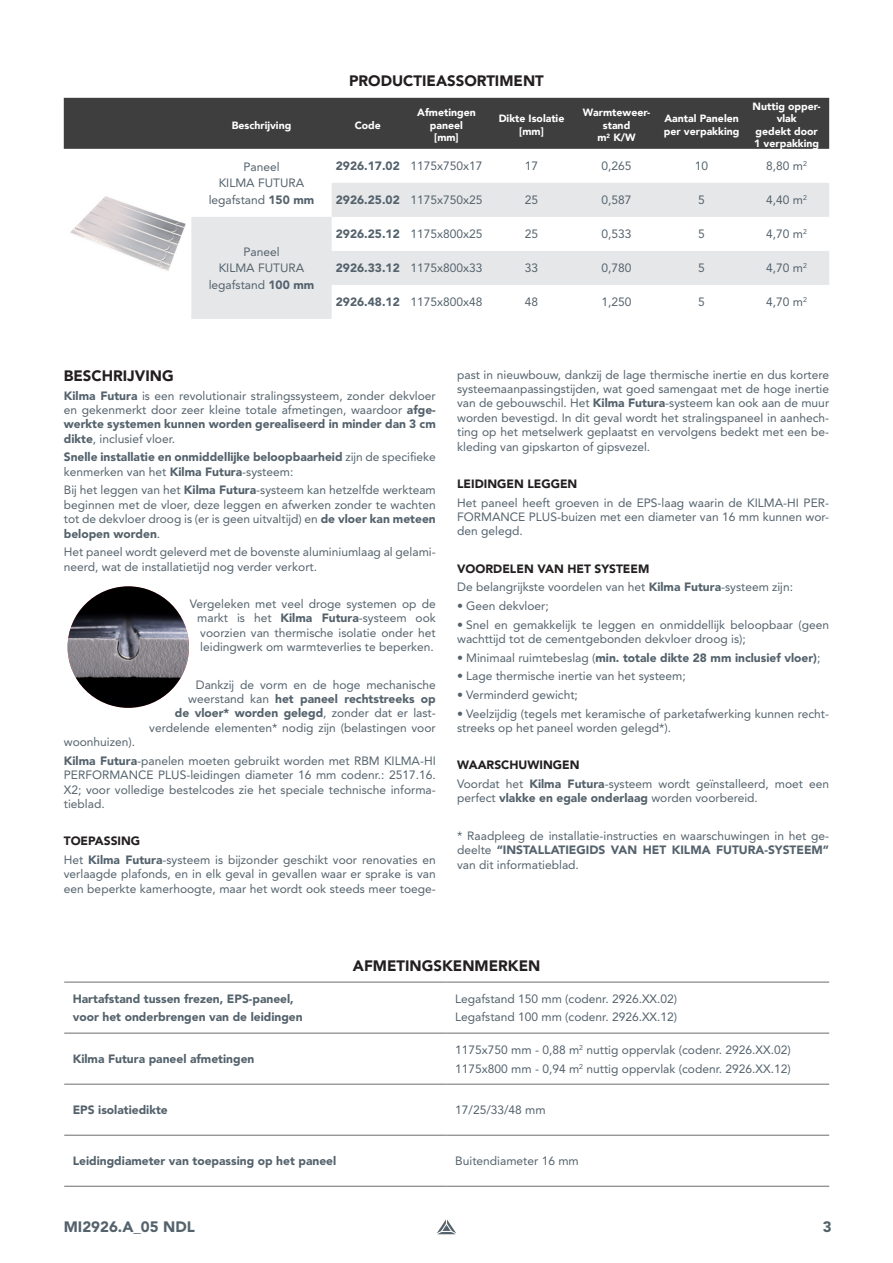
<style>
.page{position:relative;width:893px;height:1263px;background:#fff}
.page>*{position:absolute;margin:0;border:0;box-sizing:border-box;transform-origin:0 0}
.t1{font:900 15px "Avenir LT Pro";color:#231f20}
.t2{font:900 15px "Avenir LT Pro";color:#54626c}
.t3{font:12px/14.4px "Avenir LT Pro";color:#54626c;text-align:justify}
.t4{font:900 12px/14.4px "Avenir LT Pro";color:#54626c}
.t5{font:900 12px "Avenir LT Pro";color:#231f20}
.t6{font:900 10.5px/12.6px "Avenir";color:#fff;text-align:center}
.s1{font-weight:900}
.s2{font-weight:400}
</style>
<div class="page">
<svg style="left:437px;top:1219px;width:19px;height:15px"></svg>
<div style="left:64px;top:98px;width:765px;height:51px;background:#3e3e3f"></div>
<svg style="left:191px;top:183px;width:638px;height:136px;fill:#e6e7e9"></svg>
<img style="left:70px;top:196px;width:116px;height:75px">
<img style="left:68px;top:586px;width:121px;height:122px;border-radius:61px">
<hr style="left:64px;top:982px;width:383px;height:1px;background:#6c6d70">
<hr style="left:447px;top:982px;width:382px;height:1px;background:#6c6d70">
<hr style="left:64px;top:1033px;width:383px;height:1px;background:#6c6d70">
<hr style="left:447px;top:1033px;width:382px;height:1px;background:#6c6d70">
<hr style="left:64px;top:1084px;width:383px;height:1px;background:#6c6d70">
<hr style="left:447px;top:1084px;width:382px;height:1px;background:#6c6d70">
<hr style="left:64px;top:1135px;width:383px;height:1px;background:#6c6d70">
<hr style="left:447px;top:1135px;width:382px;height:1px;background:#6c6d70">
<hr style="left:64px;top:1186px;width:383px;height:1px;background:#6c6d70">
<hr style="left:447px;top:1186px;width:382px;height:1px;background:#6c6d70">
<p class="t1" style="left:349px;top:72px;width:196px">PRODUCTIEASSORTIMENT</p>
<p class="t6" style="left:232px;top:118px;width:61px">Beschrijving</p>
<p class="t6" style="left:355px;top:118px;width:28px">Code</p>
<p class="t6" style="left:417px;top:106px;width:60px">Afmetingen paneel</p>
<p class="t6" style="left:434px;top:131px;width:26px">[mm]</p>
<p class="t6" style="left:499px;top:112px;width:67px">Dikte Isolatie</p>
<p class="t6" style="left:519px;top:125px;width:26px">[mm]</p>
<p class="t6" style="left:583px;top:106px;width:69px">Warmteweer&shy;stand</p>
<p class="t6" style="left:597px;top:131px;width:40px">m<sup>2</sup> K/W</p>
<p class="t6" style="left:664px;top:112px;width:76px">Aantal Panelen</p>
<p class="t6" style="left:664px;top:125px;width:77px">per verpakking</p>
<p class="t6" style="left:753px;top:99px;width:70px">Nuttig opper&shy;vlak</p>
<p class="t6" style="left:756px;top:125px;width:64px">gedekt door</p>
<p class="t6" style="left:754px;top:137px;width:66px">1 verpakking</p>
<p class="t3" style="left:243px;top:160px;width:38px">Paneel</p>
<p class="t3" style="left:219px;top:176px;width:87px">KILMA FUTURA</p>
<p class="t3" style="left:209px;top:192px;width:107px">legafstand <span class="s1">150 mm</span></p>
<p class="t3" style="left:243px;top:245px;width:38px">Paneel</p>
<p class="t3" style="left:219px;top:261px;width:87px">KILMA FUTURA</p>
<p class="t3" style="left:209px;top:277px;width:107px">legafstand <span class="s1">100 mm</span></p>
<p class="t4" style="left:336px;top:159px;width:65px">2926.17.02</p>
<p class="t3" style="left:410px;top:159px;width:74px">1175x750x17</p>
<p class="t3" style="left:525px;top:159px;width:15px">17</p>
<p class="t3" style="left:602px;top:159px;width:32px">0,265</p>
<p class="t3" style="left:695px;top:159px;width:15px">10</p>
<p class="t3" style="left:766px;top:159px;width:42px">8,80 m<sup>2</sup></p>
<p class="t4" style="left:336px;top:193px;width:65px">2926.25.02</p>
<p class="t3" style="left:410px;top:193px;width:74px">1175x750x25</p>
<p class="t3" style="left:525px;top:193px;width:15px">25</p>
<p class="t3" style="left:602px;top:193px;width:32px">0,587</p>
<p class="t3" style="left:698px;top:193px;width:8px">5</p>
<p class="t3" style="left:766px;top:193px;width:42px">4,40 m<sup>2</sup></p>
<p class="t4" style="left:336px;top:227px;width:65px">2926.25.12</p>
<p class="t3" style="left:410px;top:227px;width:74px">1175x800x25</p>
<p class="t3" style="left:525px;top:227px;width:15px">25</p>
<p class="t3" style="left:602px;top:227px;width:32px">0,533</p>
<p class="t3" style="left:698px;top:227px;width:8px">5</p>
<p class="t3" style="left:766px;top:227px;width:42px">4,70 m<sup>2</sup></p>
<p class="t4" style="left:336px;top:261px;width:65px">2926.33.12</p>
<p class="t3" style="left:410px;top:261px;width:74px">1175x800x33</p>
<p class="t3" style="left:525px;top:261px;width:15px">33</p>
<p class="t3" style="left:602px;top:261px;width:32px">0,780</p>
<p class="t3" style="left:698px;top:261px;width:8px">5</p>
<p class="t3" style="left:766px;top:261px;width:42px">4,70 m<sup>2</sup></p>
<p class="t4" style="left:336px;top:295px;width:65px">2926.48.12</p>
<p class="t3" style="left:410px;top:295px;width:74px">1175x800x48</p>
<p class="t3" style="left:525px;top:295px;width:15px">48</p>
<p class="t3" style="left:602px;top:295px;width:32px">1,250</p>
<p class="t3" style="left:698px;top:295px;width:8px">5</p>
<p class="t3" style="left:766px;top:295px;width:42px">4,70 m<sup>2</sup></p>
<p class="t1" style="left:64px;top:367px;width:111px">BESCHRIJVING</p>
<p class="t3" style="left:64px;top:388px;width:374px"><span class="s1">Kilma Futura</span> is een revolutionair stralingssysteem, zonder dekvloer en gekenmerkt door zeer kleine totale afmetingen, waardoor <span class="s1">afge&shy;werkte systemen kunnen worden gerealiseerd in minder dan 3 cm dikte</span>, inclusief vloer.</p>
<p class="t4" style="left:64px;top:450px;width:373px">Snelle installatie en onmiddellijke beloopbaarheid <span class="s2">zijn de specifieke kenmerken van het</span> Kilma Futura<span class="s2">-systeem:</span></p>
<p class="t3" style="left:64px;top:483px;width:374px">Bij het leggen van het <span class="s1">Kilma Futura</span>-systeem kan hetzelfde werkteam beginnen met de vloer, deze leggen en afwerken zonder te wachten tot de dekvloer droog is (er is geen uitvaltijd) en <span class="s1">de vloer kan meteen belopen worden</span>.</p>
<p class="t3" style="left:64px;top:545px;width:374px">Het paneel wordt geleverd met de bovenste aluminiumlaag al gelami&shy;neerd, wat de installatietijd nog verder verkort.</p>
<p class="t3" style="left:197px;top:596px;width:240px;text-indent:-8px">Vergeleken met veel droge systemen op de markt is het <span class="s1">Kilma Futura</span>-systeem ook voorzien van thermische isolatie onder het leidingwerk om warmteverlies te beperken.</p>
<p class="t3" style="left:149px;top:677px;width:288px;text-align:right">Dankzij de vorm en de hoge mechanische weerstand kan <span class="s1">het paneel rechtstreeks op<br>de vloer* worden gelegd</span>, zonder dat er last&shy;verdelende elementen* nodig zijn (belastingen voor</p>
<p class="t3" style="left:64px;top:735px;width:73px">woonhuizen).</p>
<p class="t3" style="left:64px;top:753px;width:374px"><span class="s1">Kilma Futura</span>-panelen moeten gebruikt worden met RBM KILMA-HI PERFORMANCE PLUS-leidingen diameter 16 mm codenr.: 2517.16.<br>X2; voor volledige bestelcodes zie het speciale technische informa&shy;tieblad.</p>
<p class="t5" style="left:64px;top:834px;width:78px">TOEPASSING</p>
<p class="t3" style="left:64px;top:852px;width:374px">Het <span class="s1">Kilma Futura</span>-systeem is bijzonder geschikt voor renovaties en verlaagde plafonds, en in elk geval in gevallen waar er sprake is van een beperkte kamerhoogte, maar het wordt ook steeds meer toege-</p>
<p class="t3" style="left:457px;top:367px;width:374px">past in nieuwbouw, dankzij de lage thermische inertie en dus kortere systeemaanpassingstijden, wat goed samengaat met de hoge inertie van de gebouwschil. Het <span class="s1">Kilma Futura</span>-systeem kan ook aan de muur worden bevestigd. In dit geval wordt het stralingspaneel in aanhech&shy;ting op het metselwerk geplaatst en vervolgens bedekt met een be&shy;kleding van gipskarton of gipsvezel.</p>
<p class="t5" style="left:457px;top:476px;width:122px">LEIDINGEN LEGGEN</p>
<p class="t3" style="left:457px;top:495px;width:374px">Het paneel heeft groeven in de EPS-laag waarin de KILMA-HI PER-FORMANCE PLUS-buizen met een diameter van 16 mm kunnen wor&shy;den gelegd.</p>
<p class="t5" style="left:457px;top:561px;width:194px">VOORDELEN VAN HET SYSTEEM</p>
<p class="t3" style="left:457px;top:580px;width:337px">De belangrijkste voordelen van het <span class="s1">Kilma Futura</span>-systeem zijn:</p>
<p class="t3" style="left:457px;top:598px;width:93px">• Geen dekvloer;</p>
<p class="t3" style="left:457px;top:617px;width:374px">• Snel en gemakkelijk te leggen en onmiddellijk beloopbaar (geen wachttijd tot de cementgebonden dekvloer droog is);</p>
<p class="t4" style="left:457px;top:650px;width:365px"><span class="s2">• Minimaal ruimtebeslag (</span>min. totale dikte 28 mm inclusief vloer)<span class="s2">;</span></p>
<p class="t3" style="left:457px;top:669px;width:230px">• Lage thermische inertie van het systeem;</p>
<p class="t3" style="left:457px;top:687px;width:122px">• Verminderd gewicht;</p>
<p class="t3" style="left:457px;top:706px;width:374px">• Veelzijdig (tegels met keramische of parketafwerking kunnen recht&shy;streeks op het paneel worden gelegd*).</p>
<p class="t5" style="left:457px;top:758px;width:124px">WAARSCHUWINGEN</p>
<p class="t3" style="left:457px;top:776px;width:374px">Voordat het <span class="s1">Kilma Futura</span>-systeem wordt geïnstalleerd, moet een perfect <span class="s1">vlakke en egale onderlaag</span> worden voorbereid.</p>
<p class="t3" style="left:457px;top:828px;width:374px">* Raadpleeg de installatie-instructies en waarschuwingen in het ge&shy;deelte <span class="s1">“INSTALLATIEGIDS VAN HET KILMA FUTURA-SYSTEEM” </span>van dit informatieblad.</p>
<p class="t4" style="left:73px;top:991px;width:223px">Hartafstand tussen frezen, EPS-paneel,</p>
<p class="t4" style="left:73px;top:1010px;width:231px">voor het onderbrengen van de leidingen</p>
<p class="t4" style="left:73px;top:1052px;width:183px">Kilma Futura paneel afmetingen</p>
<p class="t1" style="left:353px;top:956px;width:189px">AFMETINGSKENMERKEN</p>
<p class="t3" style="left:455px;top:991px;width:223px">Legafstand 150 mm (codenr. 2926.XX.02)</p>
<p class="t3" style="left:455px;top:1010px;width:223px">Legafstand 100 mm (codenr. 2926.XX.12)</p>
<p class="t3" style="left:455px;top:1042px;width:337px">1175x750 mm - 0,88 m<sup>2</sup> nuttig oppervlak (codenr. 2926.XX.02)</p>
<p class="t3" style="left:455px;top:1061px;width:337px">1175x800 mm - 0,94 m<sup>2</sup> nuttig oppervlak (codenr. 2926.XX.12)</p>
<p class="t4" style="left:73px;top:1103px;width:97px">EPS isolatiedikte</p>
<p class="t3" style="left:455px;top:1103px;width:92px">17/25/33/48 mm</p>
<p class="t4" style="left:73px;top:1154px;width:265px">Leidingdiameter van toepassing op het paneel</p>
<p class="t3" style="left:455px;top:1154px;width:125px">Buitendiameter 16 mm</p>
<p class="t2" style="left:64px;top:1218px;width:133px">MI2926.A_05 NDL</p>
<p class="t2" style="left:823px;top:1218px;width:10px">3</p>
</div>
